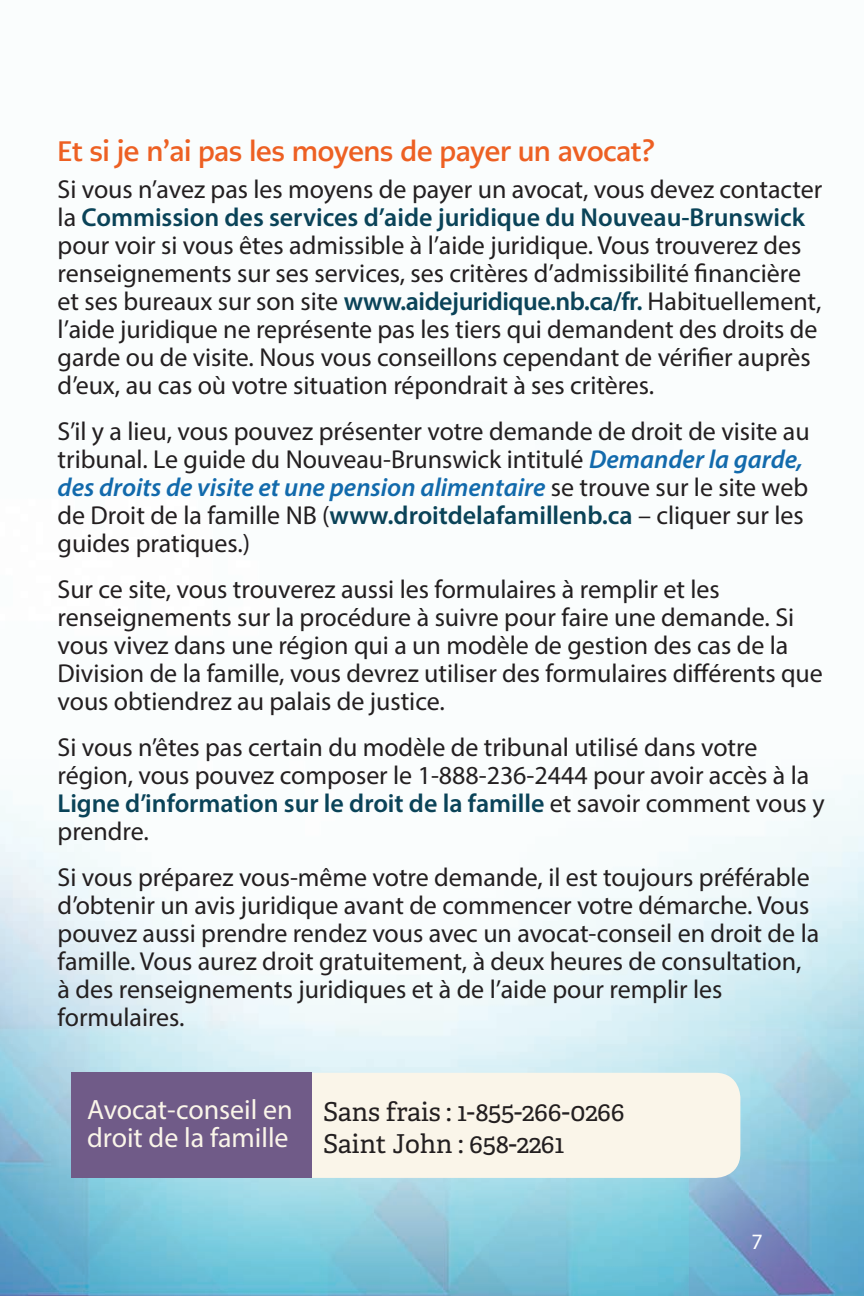
<style>
.page{position:relative;width:864px;height:1296px;background:#fff}
.page>*{position:absolute;margin:0;border:0;box-sizing:border-box;transform-origin:0 0}
.large_head_lines{font:700 28px "PMN Caecilia Sans Head";color:#ed6023}
.text-GRANDPARENTS{font:28px/28px "Myriad Pro";color:#faf5e9}
.text-GRANDPARENTS-2{font:26px/28px "Myriad Pro";color:#231f20}
.text_in_boxes{font:26px/32px "Adelle PE";letter-spacing:-.005em;color:#231f20}
.t1{font:22px "Myriad Pro";color:#fff}
.s1{font-weight:600;color:#0a4358}
.s2{font-weight:600;font-style:italic;color:#126aac}
</style>
<div class="page">
<img style="left:0;top:775px;width:864px;height:521px">
<div style="left:202px;top:1074px;width:537px;height:103px;background:#faf5e9;border-radius:24px"></div>
<div style="left:201px;top:1073px;width:539px;height:105px;border:2px solid #faf5e9;border-radius:24px"></div>
<div style="left:72px;top:1073px;width:240px;height:105px;background:#705b88"></div>
<p class="large_head_lines" style="left:58px;top:133px;width:599px">Et si je n’ai pas les moyens de payer un avocat?</p>
<p class="text-GRANDPARENTS-2" style="left:58px;top:175px;width:766px">Si vous n’avez pas les moyens de payer un avocat, vous devez contacter la <span class="s1">Commission des services d’aide juridique du Nouveau-Brunswick </span>pour voir si vous êtes admissible à l’aide juridique. Vous trouverez des renseignements sur ses services, ses critères d’admissibilité financière et ses bureaux sur son site <span class="s1">www.aidejuridique.nb.ca/fr.</span> Habituellement, l’aide juridique ne représente pas les tiers qui demandent des droits de garde ou de visite. Nous vous conseillons cependant de vérifier auprès d’eux, au cas où votre situation répondrait à ses critères.</p>
<p class="text-GRANDPARENTS-2" style="left:58px;top:417px;width:754px">S’il y a lieu, vous pouvez présenter votre demande de droit de visite au tribunal. Le guide du Nouveau-Brunswick intitulé <span class="s2">Demander la garde, des droits de visite et une pension alimentaire</span> se trouve sur le site web de Droit de la famille NB (<span class="s1">www.droitdelafamillenb.ca</span> – cliquer sur les guides pratiques.)</p>
<p class="text-GRANDPARENTS-2" style="left:58px;top:575px;width:767px">Sur ce site, vous trouverez aussi les formulaires à remplir et les renseignements sur la procédure à suivre pour faire une demande. Si vous vivez dans une région qui a un modèle de gestion des cas de la Division de la famille, vous devrez utiliser des formulaires différents que vous obtiendrez au palais de justice.</p>
<p class="text-GRANDPARENTS-2" style="left:58px;top:733px;width:768px">Si vous n’êtes pas certain du modèle de tribunal utilisé dans votre région, vous pouvez composer le 1-888-236-2444 pour avoir accès à la <span class="s1">Ligne d’information sur le droit de la famille</span> et savoir comment vous y prendre.</p>
<p class="text-GRANDPARENTS-2" style="left:58px;top:863px;width:763px">Si vous préparez vous-même votre demande, il est toujours préférable d’obtenir un avis juridique avant de commencer votre démarche. Vous pouvez aussi prendre rendez vous avec un avocat-conseil en droit de la famille. Vous aurez droit gratuitement, à deux heures de consultation, à des renseignements juridiques et à de l’aide pour remplir les formulaires.</p>
<p class="text-GRANDPARENTS" style="left:87px;top:1095px;width:207px">Avocat-conseil en droit de la famille</p>
<p class="text_in_boxes" style="left:323px;top:1095px;width:303px">Sans frais : 1-855-266-0266<br>Saint John : 658-2261</p>
<p class="t1" style="left:752px;top:1228px;width:13px">7</p>
</div>
